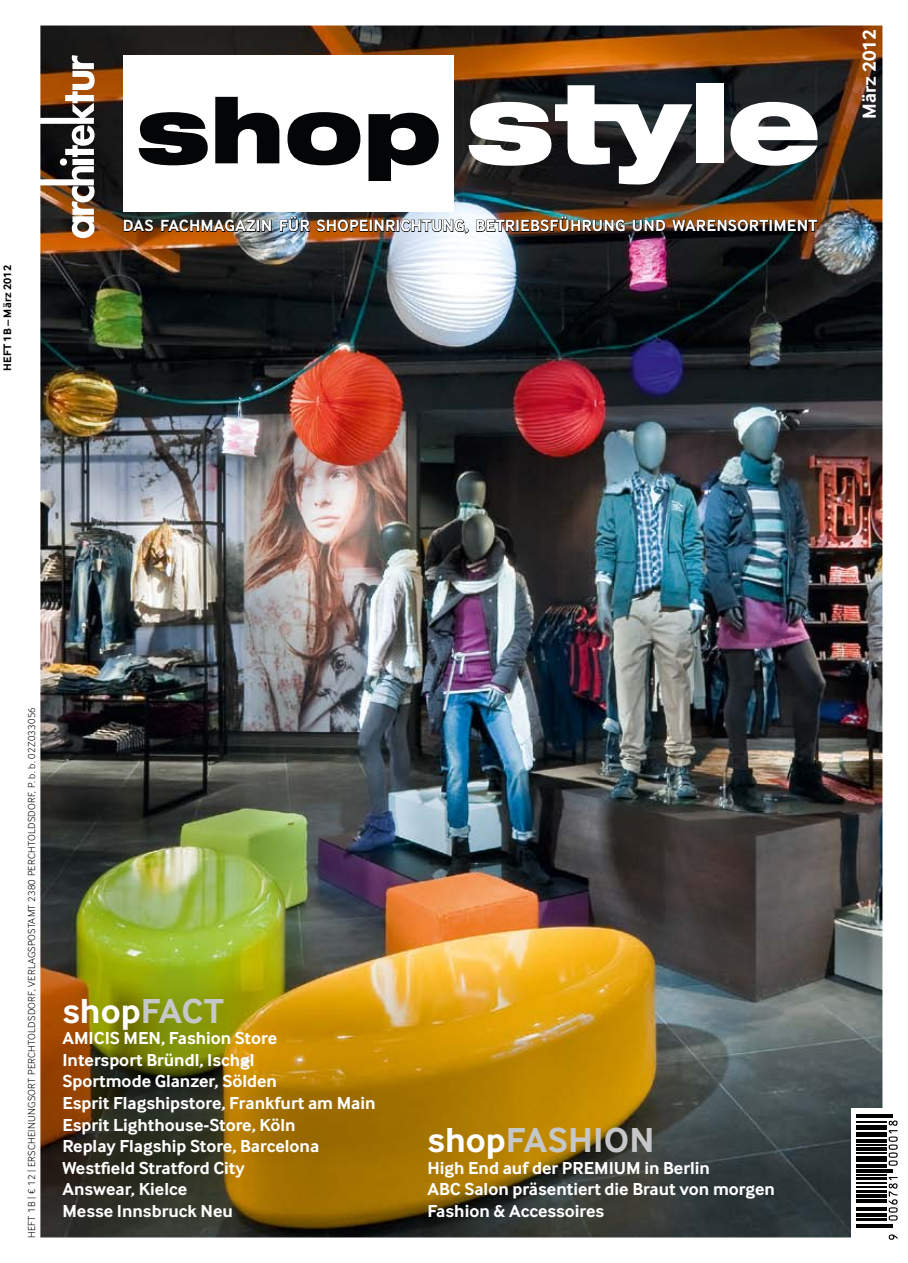
<style>
.page{position:relative;width:908px;height:1263px;background:#fff}
.page>*{position:absolute;margin:0;border:0;box-sizing:border-box;transform-origin:0 0}
.t1{font:700 36px "Inter Face Typo";letter-spacing:.005em;color:#c6c7c8}
.t2{font:700 36px "Inter Face Typo";color:#fff}
.t3{font:700 19.5px "Inter Face Typo";color:#fff}
.t4{font:700 18px/21.6px "Inter Face Typo";color:#fff}
.t5{font:700 16.8px "Inter Face Typo";letter-spacing:.01em;color:#fff}
.t6{font:700 11.25px "Inter Face Typo";letter-spacing:.01em;color:#000}
.t7{font:300 10.5px "Inter Face Typo";letter-spacing:.03em;color:#000}
.s1{color:#c6c7c8}
.s2{color:#fff}
</style>
<div class="page">
<img style="left:40px;top:25px;width:843px;height:1213px">
<svg style="left:124px;top:219px;width:30px;height:13px"></svg>
<svg style="left:161px;top:219px;width:111px;height:13px"></svg>
<svg style="left:280px;top:216px;width:30px;height:16px"></svg>
<svg style="left:316px;top:219px;width:153px;height:15px;background:#806551"></svg>
<img style="left:476px;top:216px;width:149px;height:16px">
<svg style="left:632px;top:219px;width:34px;height:13px"></svg>
<svg style="left:672px;top:219px;width:146px;height:13px;background:#371b05"></svg>
<div style="left:124px;top:55px;width:330px;height:156px;background:#fff"></div>
<svg style="left:139px;top:112px;width:69px;height:53px"></svg>
<svg style="left:215px;top:97px;width:64px;height:66px"></svg>
<svg style="left:287px;top:112px;width:73px;height:53px"></svg>
<svg style="left:368px;top:113px;width:71px;height:68px"></svg>
<svg style="left:468px;top:85px;width:224px;height:100px"></svg>
<div style="left:696px;top:84px;width:27px;height:79px;background:#fff"></div>
<svg style="left:730px;top:102px;width:88px;height:64px"></svg>
<svg style="left:852px;top:1108px;width:46px;height:131px"></svg>
<hr style="left:856px;top:1227px;width:36px;height:1px;background:#000">
<hr style="left:856px;top:1224px;width:36px;height:1px;background:#000">
<hr style="left:856px;top:1218px;width:30px;height:2px;background:#000">
<hr style="left:856px;top:1216px;width:30px;height:1px;background:#000">
<hr style="left:856px;top:1213px;width:30px;height:2px;background:#000">
<hr style="left:856px;top:1207px;width:30px;height:4px;background:#000">
<hr style="left:856px;top:1201px;width:30px;height:2px;background:#000">
<hr style="left:856px;top:1199px;width:30px;height:1px;background:#000">
<hr style="left:856px;top:1194px;width:30px;height:4px;background:#000">
<hr style="left:856px;top:1191px;width:30px;height:2px;background:#000">
<hr style="left:856px;top:1186px;width:30px;height:1px;background:#000">
<hr style="left:856px;top:1182px;width:30px;height:1px;background:#000">
<hr style="left:856px;top:1177px;width:30px;height:3px;background:#000">
<hr style="left:856px;top:1174px;width:30px;height:1px;background:#000">
<hr style="left:856px;top:1172px;width:36px;height:1px;background:#000">
<hr style="left:856px;top:1169px;width:36px;height:1px;background:#000">
<hr style="left:856px;top:1164px;width:30px;height:4px;background:#000">
<hr style="left:856px;top:1161px;width:30px;height:1px;background:#000">
<hr style="left:856px;top:1156px;width:30px;height:3px;background:#000">
<hr style="left:856px;top:1152px;width:30px;height:1px;background:#000">
<hr style="left:856px;top:1147px;width:30px;height:4px;background:#000">
<hr style="left:856px;top:1144px;width:30px;height:1px;background:#000">
<hr style="left:856px;top:1139px;width:30px;height:4px;background:#000">
<hr style="left:856px;top:1136px;width:30px;height:1px;background:#000">
<hr style="left:856px;top:1132px;width:30px;height:2px;background:#000">
<hr style="left:856px;top:1127px;width:30px;height:3px;background:#000">
<hr style="left:856px;top:1125px;width:30px;height:1px;background:#000">
<hr style="left:856px;top:1121px;width:30px;height:1px;background:#000">
<hr style="left:856px;top:1116px;width:36px;height:2px;background:#000">
<hr style="left:856px;top:1114px;width:36px;height:1px;background:#000">
<svg style="left:888px;top:1234px;width:9px;height:6px"></svg>
<svg style="left:888px;top:1177px;width:9px;height:43px"></svg>
<svg style="left:888px;top:1120px;width:9px;height:46px"></svg>
<p class="t6" style="left:1px;top:371px;width:107px;rotate:-90deg">HEFT 1B – März 2012</p>
<p class="t5" style="left:123px;top:216px;width:58px">Das Fachmaga</p>
<p class="t5" style="left:246px;top:216px;width:81px">zin für shopeinrichtung</p>
<p class="t5" style="left:465px;top:216px;width:21px">, betriebsf</p>
<p class="t5" style="left:558px;top:216px;width:24px">ührung</p>
<p class="t5" style="left:632px;top:216px;width:12px">und</p>
<p class="t5" style="left:672px;top:216px;width:12px">warensortiment</p>
<p class="t3" style="left:858px;top:119px;width:90px;rotate:-90deg">März 2012</p>
<p class="t7" style="left:26px;top:1238px;width:532px;rotate:-90deg">HEFT 1B | € 12 | ERSCHEINUNGSORT PERCHTOLDSDORF, VERLAGSPOSTAMT 2380 PERCHTOLDSDORF, P. b. b. 02Z033056</p>
<h1 class="t2" style="left:62px;top:990px;width:163px">shop<span class="s1">FACT</span></h1>
<p class="t4" style="left:62px;top:1027px;width:315px">AMICIS MEN, Fashion Store<br>Intersport Bründl, Ischgl<br>Sportmode Glanzer, Sölden<br>Esprit Flagshipstore, Frankfurt am Main<br>Esprit Lighthouse-Store, Köln<br>Replay Flagship Store, Barcelona<br>Westfield Stratford City<br>Answear, Kielce<br>Messe Innsbruck Neu</p>
<h1 class="t1" style="left:427px;top:1119px;width:228px"><span class="s2">shop</span>FASHION</h1>
<p class="t4" style="left:427px;top:1157px;width:349px">High End auf der PREMIUM in Berlin<br>ABC Salon präsentiert die Braut von morgen<br>Fashion &amp; Accessoires</p>
</div>
